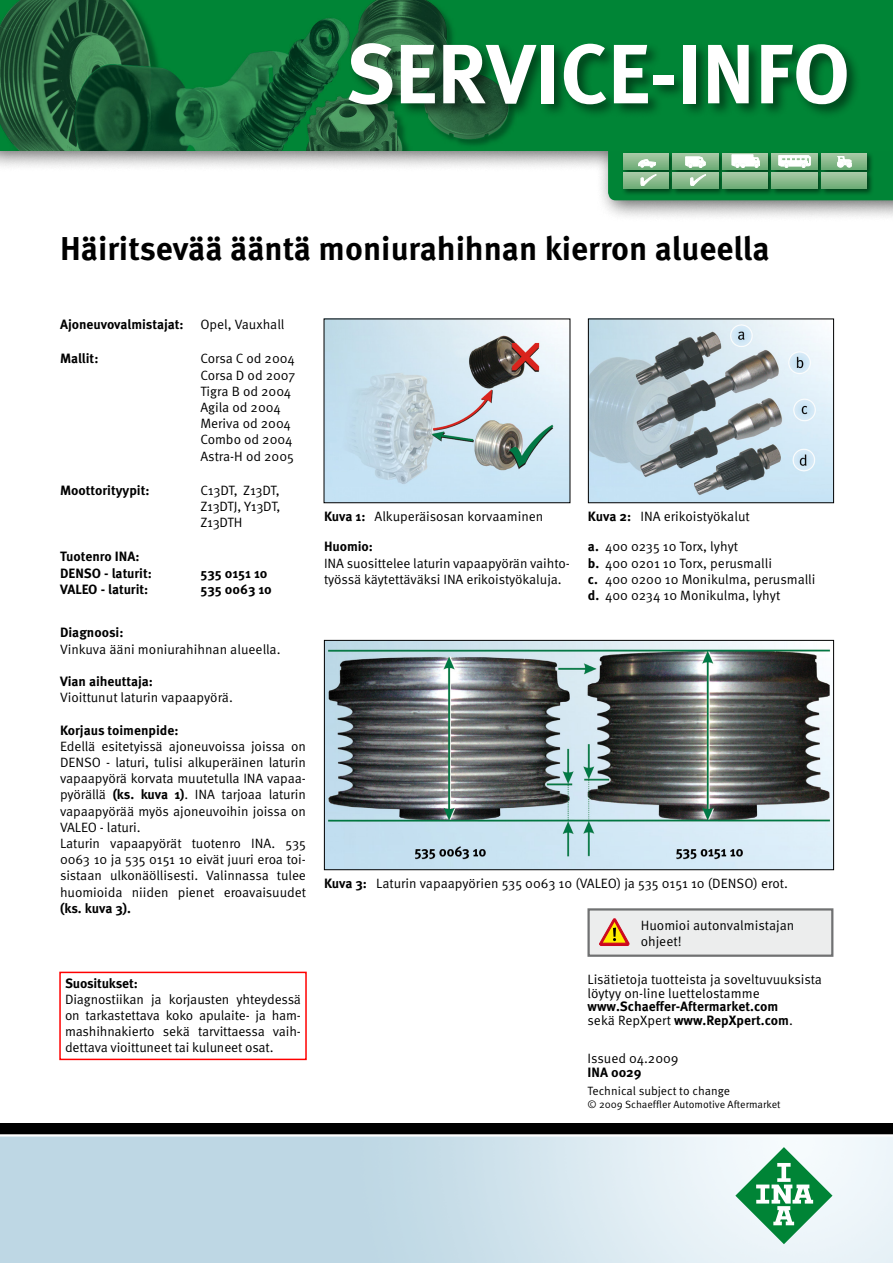
<style>
.page{position:relative;width:893px;height:1263px;background:#fff}
.page>*{position:absolute;margin:0;border:0;box-sizing:border-box;transform-origin:0 0}
.t1{font:700 84px "Meta Pro";color:#fff}
.t2{font:700 33px "Meta Pro";color:#000}
.t3{font:13.5px/16.2px "Meta Pro Norm";letter-spacing:-.005em;color:#000}
.t4{font:700 13.5px/13.5px "Meta Pro";color:#000}
.t5{font:12px "Meta Pro Norm";letter-spacing:-.005em;color:#000}
.t6{font:10.5px "Meta Pro Norm";color:#000}
.s1{font-family:"Meta Pro Norm";font-weight:400}
.s2{font-family:"Meta Pro";font-weight:700}
</style>
<div class="page">
<div style="left:0;top:1123px;width:893px;height:12px;background:#000"></div>
<hr style="left:0;top:1134px;width:893px;height:2px;background:#fff">
<svg style="left:735px;top:1147px;width:97px;height:97px"></svg>
<div style="left:0;top:0;width:893px;height:222px;background:#000;opacity:.6"></div>
<img style="left:0;top:0;width:893px;height:150px">
<div style="left:346px;top:40px;width:515px;height:79px;background:#000;opacity:.5"></div>
<svg style="left:608px;top:150px;width:285px;height:50px;background:#58a26e"></svg>
<div style="left:589px;top:909px;width:243px;height:47px;background:#eceded"></div>
<div style="left:587px;top:908px;width:246px;height:49px;border:2px solid #707172"></div>
<svg style="left:599px;top:918px;width:30px;height:28px"></svg>
<img style="left:590px;top:321px;width:242px;height:180px">
<div style="left:588px;top:319px;width:246px;height:184px;border:1px solid #000"></div>
<img style="left:326px;top:642px;width:506px;height:226px">
<div style="left:324px;top:640px;width:510px;height:230px;border:1px solid #000"></div>
<img style="left:326px;top:321px;width:242px;height:180px">
<div style="left:59px;top:972px;width:248px;height:88px;border:2px solid #f00"></div>
<h1 class="t1" style="left:345px;top:8px;width:506px">SERVICE-INFO</h1>
<h2 class="t2" style="left:60px;top:222px;width:711px">Häiritsevää ääntä moniurahihnan kierron alueella</h2>
<p class="t4" style="left:60px;top:317px;width:226px">Ajoneuvovalmistajat: <span class="s1">Opel, Vauxhall</span></p>
<p class="t4" style="left:60px;top:351px;width:40px">Mallit:</p>
<p class="t3" style="left:200px;top:350px;width:96px">Corsa C od 2004<br>Corsa D od 2007<br>Tigra B od 2004<br>Agila od 2004<br>Meriva od 2004<br>Combo od 2004<br>Astra-H od 2005</p>
<p class="t4" style="left:60px;top:482px;width:91px">Moottorityypit:</p>
<p class="t3" style="left:200px;top:481px;width:82px;text-align:justify">C13DT, Z13DT, Z13DTJ, Y13DT, Z13DTH</p>
<p class="t4" style="left:60px;top:548px;width:93px;line-height:16.2px">Tuotenro INA:<br>DENSO - laturit:</p>
<p class="t4" style="left:200px;top:565px;width:69px">535 0151 10</p>
<p class="t4" style="left:60px;top:581px;width:90px">VALEO - laturit:</p>
<p class="t4" style="left:200px;top:581px;width:73px">535 0063 10</p>
<p class="t4" style="left:60px;top:625px;width:65px">Diagnoosi:</p>
<p class="t3" style="left:60px;top:640px;width:222px">Vinkuva ääni moniurahihnan alueella.</p>
<p class="t4" style="left:60px;top:674px;width:95px">Vian aiheuttaja:</p>
<p class="t3" style="left:60px;top:688px;width:174px">Vioittunut laturin vapaapyörä.</p>
<p class="t4" style="left:60px;top:722px;width:120px">Korjaus toimenpide:</p>
<p class="t3" style="left:60px;top:737px;width:248px">Edellä esitetyissä ajoneuvoissa joissa on DENSO - laturi, tulisi alkuperäinen laturin vapaapyörä korvata muutetulla INA vapaa&shy;pyörällä <span class="s2">(ks. kuva 1)</span>. INA tarjoaa laturin vapaapyörää myös ajoneuvoihin joissa on VALEO - laturi.<br>Laturin vapaapyörät tuotenro INA. 535<br>0063 10 ja 535 0151 10 eivät juuri eroa toi&shy;sistaan ulkonäöllisesti. Valinnassa tulee huomioida niiden pienet eroavaisuudet</p>
<p class="t4" style="left:60px;top:900px;width:73px">(ks. kuva 3).</p>
<p class="t4" style="left:65px;top:975px;width:74px">Suositukset:</p>
<p class="t3" style="left:65px;top:990px;width:237px;text-align:justify">Diagnostiikan ja korjausten yhteydessä on tarkastettava koko apulaite- ja ham&shy;mashihnakierto sekä tarvittaessa vaih&shy;dettava vioittuneet tai kuluneet osat.</p>
<p class="t3" style="left:324px;top:508px;width:221px"><span class="s2">Kuva 1:</span> Alkuperäisosan korvaaminen</p>
<p class="t4" style="left:324px;top:539px;width:50px">Huomio:</p>
<p class="t3" style="left:324px;top:554px;width:247px">INA suosittelee laturin vapaapyörän vaihto&shy;työssä käytettäväksi INA erikoistyökaluja.</p>
<p class="t3" style="left:588px;top:508px;width:163px"><span class="s2">Kuva 2:</span> INA erikoistyökalut</p>
<p class="t3" style="left:588px;top:538px;width:229px"><span class="s2">a.</span> 400 0235 10 Torx, lyhyt<br><span class="s2">b.</span> 400 0201 10 Torx, perusmalli<br><span class="s2">c.</span> 400 0200 10 Monikulma, perusmalli <span class="s2">d.</span> 400 0234 10 Monikulma, lyhyt</p>
<p class="t3" style="left:324px;top:875px;width:465px"><span class="s2">Kuva 3:</span> Laturin vapaapyörien 535 0063 10 (VALEO) ja 535 0151 10 (DENSO) erot.</p>
<p class="t3" style="left:641px;top:916px;width:155px">Huomioi autonvalmistajan ohjeet!</p>
<p class="t3" style="left:587px;top:972px;width:236px;line-height:13.5px">Lisätietoja tuotteista ja soveltuvuuksista löytyy on-line luettelostamme</p>
<p class="t4" style="left:587px;top:999px;width:207px">www.Schaeffer-Aftermarket.com <span class="s1">sekä RepXpert</span> www.RepXpert.com<span class="s1">.</span></p>
<p class="t3" style="left:587px;top:1050px;width:93px">Issued 04.2009</p>
<p class="t4" style="left:587px;top:1064px;width:56px">INA 0029</p>
<p class="t5" style="left:587px;top:1082px;width:144px">Technical subject to change</p>
<p class="t6" style="left:587px;top:1097px;width:195px">© 2009 Schaeffler Automotive Aftermarket</p>
</div>
